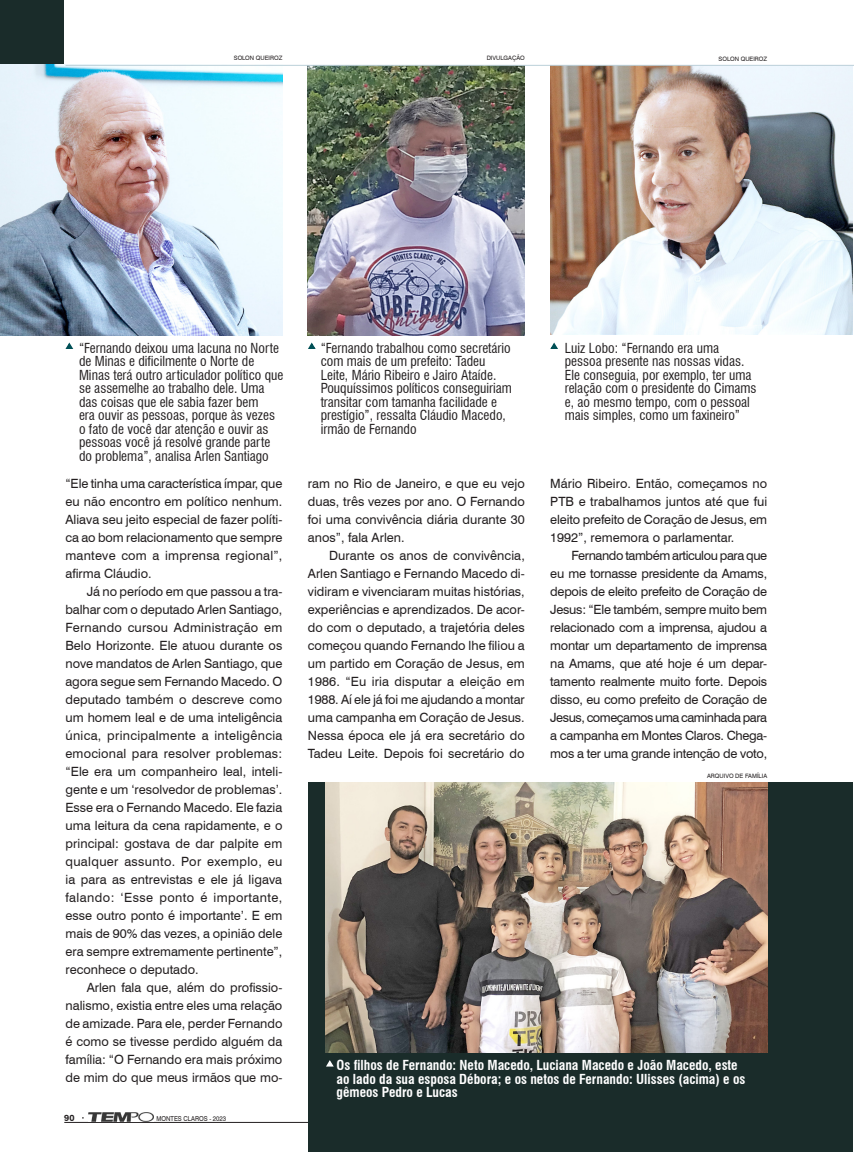
<style>
.page{position:relative;width:854px;height:1152px;background:#fff}
.page>*{position:absolute;margin:0;border:0;box-sizing:border-box;transform-origin:0 0}
.ALEGENDA{font:condensed 13.5px/13.5px "Swiss 721 BT";color:#231f20}
.ALEGENDA-2{font:700 condensed 13.5px/13.5px "Swiss 721 BT";color:#fff}
.ATEXTO{font:12.75px/18px "Swiss 721 BT";color:#231f20;text-align:justify}
.t1{font:700 9px "Swiss 721 BT";color:#231f20}
.t2{font:6.75px "Swiss 721 BT";color:#231f20;scale:.9 1}
.ACREDITO{font:6px "Swiss 721 BT";color:#231f20}
</style>
<div class="page">
<hr style="left:64px;top:1122px;width:766px;height:1px;background:#231f20">
<img style="left:89px;top:1112px;width:65px;height:9px">
<div style="left:308px;top:782px;width:544px;height:369px;background:#1a2c2a"></div>
<div style="left:0;top:0;width:64px;height:65px;background:#1a2c2a"></div>
<img style="left:550px;top:66px;width:302px;height:268px">
<img style="left:308px;top:66px;width:217px;height:269px">
<img style="left:326px;top:782px;width:441px;height:270px">
<img style="left:0;top:65px;width:282px;height:270px">
<hr style="left:65px;top:65px;width:789px;height:1px;background:#bcd0d9">
<svg style="left:326px;top:1060px;width:8px;height:7px"></svg>
<svg style="left:65px;top:342px;width:9px;height:7px"></svg>
<svg style="left:308px;top:342px;width:8px;height:7px"></svg>
<svg style="left:550px;top:342px;width:8px;height:7px"></svg>
<p class="ACREDITO" style="left:234px;top:54px;width:50px">SOLON QUEIROZ</p>
<p class="ACREDITO" style="left:487px;top:54px;width:40px">DIVULGAÇÃO</p>
<p class="ACREDITO" style="left:719px;top:54px;width:50px">SOLON QUEIROZ</p>
<p class="ALEGENDA" style="left:79px;top:341px;width:206px">“Fernando deixou uma lacuna no Norte de Minas e dificilmente o Norte de Minas terá outro articulador político que se assemelhe ao trabalho dele. Uma das coisas que ele sabia fazer bem<br>era ouvir as pessoas, porque às vezes o fato de você dar atenção e ouvir as pessoas você já resolve grande parte do problema”, analisa Arlen Santiago</p>
<p class="ALEGENDA" style="left:321px;top:341px;width:193px">“Fernando trabalhou como secretário com mais de um prefeito: Tadeu Leite, Mário Ribeiro e Jairo Ataíde.<br>Pouquíssimos políticos conseguiriam transitar com tamanha facilidade e prestígio”, ressalta Cláudio Macedo, irmão de Fernando</p>
<p class="ALEGENDA" style="left:565px;top:341px;width:193px">Luiz Lobo: “Fernando era uma pessoa presente nas nossas vidas.<br>Ele conseguia, por exemplo, ter uma relação com o presidente do Cimams e, ao mesmo tempo, com o pessoal mais simples, como um faxineiro”</p>
<p class="ATEXTO" style="left:65px;top:474px;width:218px">“Ele tinha uma característica ímpar, que eu não encontro em político nenhum.<br>Aliava seu jeito especial de fazer políti&shy;ca ao bom relacionamento que sempre manteve com a imprensa regional”, afirma Cláudio.</p>
<p class="ATEXTO" style="left:65px;top:582px;width:218px;text-indent:21px">Já no período em que passou a tra&shy;balhar com o deputado Arlen Santiago, Fernando cursou Administração em Belo Horizonte. Ele atuou durante os nove mandatos de Arlen Santiago, que agora segue sem Fernando Macedo. O deputado também o descreve como um homem leal e de uma inteligência única, principalmente a inteligência emocional para resolver problemas: “Ele era um companheiro leal, inteli&shy;gente e um ‘resolvedor de problemas’.<br>Esse era o Fernando Macedo. Ele fazia uma leitura da cena rapidamente, e o principal: gostava de dar palpite em qualquer assunto. Por exemplo, eu ia para as entrevistas e ele já ligava falando: ‘Esse ponto é importante, esse outro ponto é importante’. E em mais de 90% das vezes, a opinião dele era sempre extremamente pertinente”, reconhece o deputado.</p>
<p class="ATEXTO" style="left:65px;top:978px;width:218px;text-indent:21px">Arlen fala que, além do profissio&shy;nalismo, existia entre eles uma relação de amizade. Para ele, perder Fernando é como se tivesse perdido alguém da família: “O Fernando era mais próximo de mim do que meus irmãos que mo-</p>
<p class="t1" style="left:64px;top:1111px;width:12px">90</p>
<p class="t2" style="left:156px;top:1113px;width:79px">MONTES CLAROS - 2023</p>
<p class="ATEXTO" style="left:308px;top:474px;width:218px">ram no Rio de Janeiro, e que eu vejo duas, três vezes por ano. O Fernando foi uma convivência diária durante 30 anos”, fala Arlen.</p>
<p class="ATEXTO" style="left:308px;top:546px;width:218px;text-indent:21px">Durante os anos de convivência, Arlen Santiago e Fernando Macedo di&shy;vidiram e vivenciaram muitas histórias, experiências e aprendizados. De acor&shy;do com o deputado, a trajetória deles começou quando Fernando lhe filiou a um partido em Coração de Jesus, em 1986. “Eu iria disputar a eleição em 1988. Aí ele já foi me ajudando a montar uma campanha em Coração de Jesus.<br>Nessa época ele já era secretário do Tadeu Leite. Depois foi secretário do</p>
<p class="ATEXTO" style="left:550px;top:474px;width:218px">Mário Ribeiro. Então, começamos no PTB e trabalhamos juntos até que fui eleito prefeito de Coração de Jesus, em 1992”, rememora o parlamentar.</p>
<p class="ATEXTO" style="left:550px;top:546px;width:218px;text-indent:21px">Fernando também articulou para que eu me tornasse presidente da Amams, depois de eleito prefeito de Coração de Jesus: “Ele também, sempre muito bem relacionado com a imprensa, ajudou a montar um departamento de imprensa na Amams, que até hoje é um depar&shy;tamento realmente muito forte. Depois disso, eu como prefeito de Coração de Jesus, começamos uma caminhada para a campanha em Montes Claros. Chega&shy;mos a ter uma grande intenção de voto,</p>
<p class="ACREDITO" style="left:707px;top:772px;width:62px">ARQUIVO DE FAMÍLIA</p>
<p class="ALEGENDA-2" style="left:337px;top:1058px;width:410px">Os filhos de Fernando: Neto Macedo, Luciana Macedo e João Macedo, este ao lado da sua esposa Débora; e os netos de Fernando: Ulisses (acima) e os gêmeos Pedro e Lucas</p>
</div>
